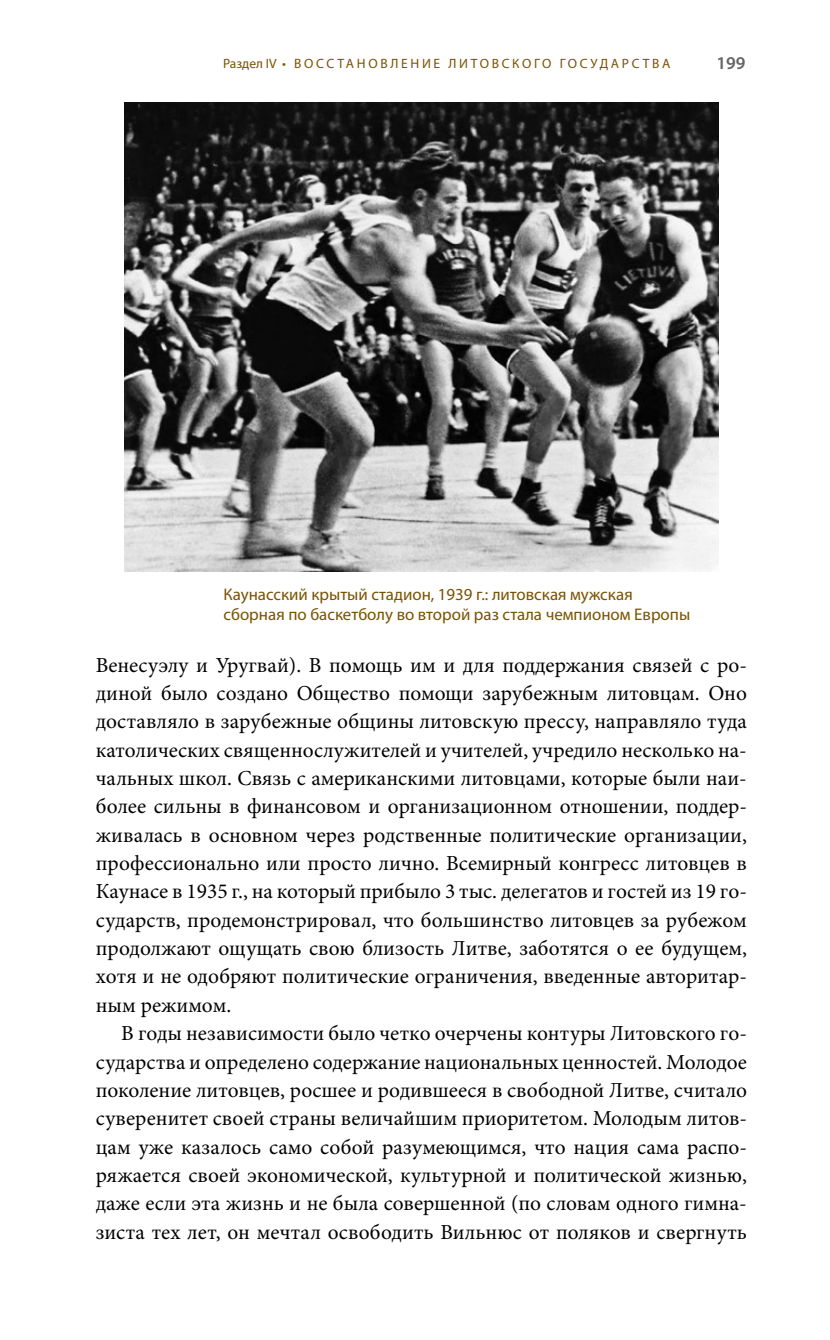
<style>
.page{position:relative;width:830px;height:1340px;background:#fff}
.page>*{position:absolute;margin:0;border:0;box-sizing:border-box;transform-origin:0 0}
.t1{font:21.38px/28.3px "Minion Pro";color:#000;text-align:justify}
.t2{font:600 18px "Myriad Pro";color:#636466}
.t3{font:16.88px/20.2px "Myriad Pro";color:#795300}
.t4{font:13.5px "Myriad Pro";letter-spacing:.2em;color:#795300}
</style>
<div class="page">
<img style="left:124px;top:102px;width:593px;height:469px">
<p class="t4" style="left:223px;top:56px;width:448px">Раздел IV • ВОССТАНОВЛЕНИЕ ЛИТОВСКОГО ГОСУДАРСТВА</p>
<p class="t2" style="left:716px;top:51px;width:30px">199</p>
<p class="t3" style="left:223px;top:584px;width:468px">Каунасский крытый стадион, 1939 г.: литовская мужская сборная по баскетболу во второй раз стала чемпионом Европы</p>
<p class="t1" style="left:96px;top:650px;width:652px">Венесуэлу и Уругвай). В помощь им и для поддержания связей с ро&shy;диной было создано Общество помощи зарубежным литовцам. Оно доставляло в зарубежные общины литовскую прессу, направляло туда католических священнослужителей и учителей, учредило несколько на&shy;чальных школ. Связь с американскими литовцами, которые были наи&shy;более сильны в финансовом и организационном отношении, поддер&shy;живалась в основном через родственные политические организации, профессионально или просто лично. Всемирный конгресс литовцев в Каунасе в 1935 г., на который прибыло 3 тыс. делегатов и гостей из 19 го&shy;сударств, продемонстрировал, что большинство литовцев за рубежом продолжают ощущать свою близость Литве, заботятся о ее будущем, хотя и не одобряют политические ограничения, введенные авторитар&shy;ным режимом.</p>
<p class="t1" style="left:96px;top:1019px;width:652px;text-indent:26px">В годы независимости было четко очерчены контуры Литовского го&shy;сударства и определено содержание национальных ценностей. Молодое поколение литовцев, росшее и родившееся в свободной Литве, считало суверенитет своей страны величайшим приоритетом. Молодым литов&shy;цам уже казалось само собой разумеющимся, что нация сама распо&shy;ряжается своей экономической, культурной и политической жизнью, даже если эта жизнь и не была совершенной (по словам одного гимна&shy;зиста тех лет, он мечтал освободить Вильнюс от поляков и свергнуть</p>
</div>
